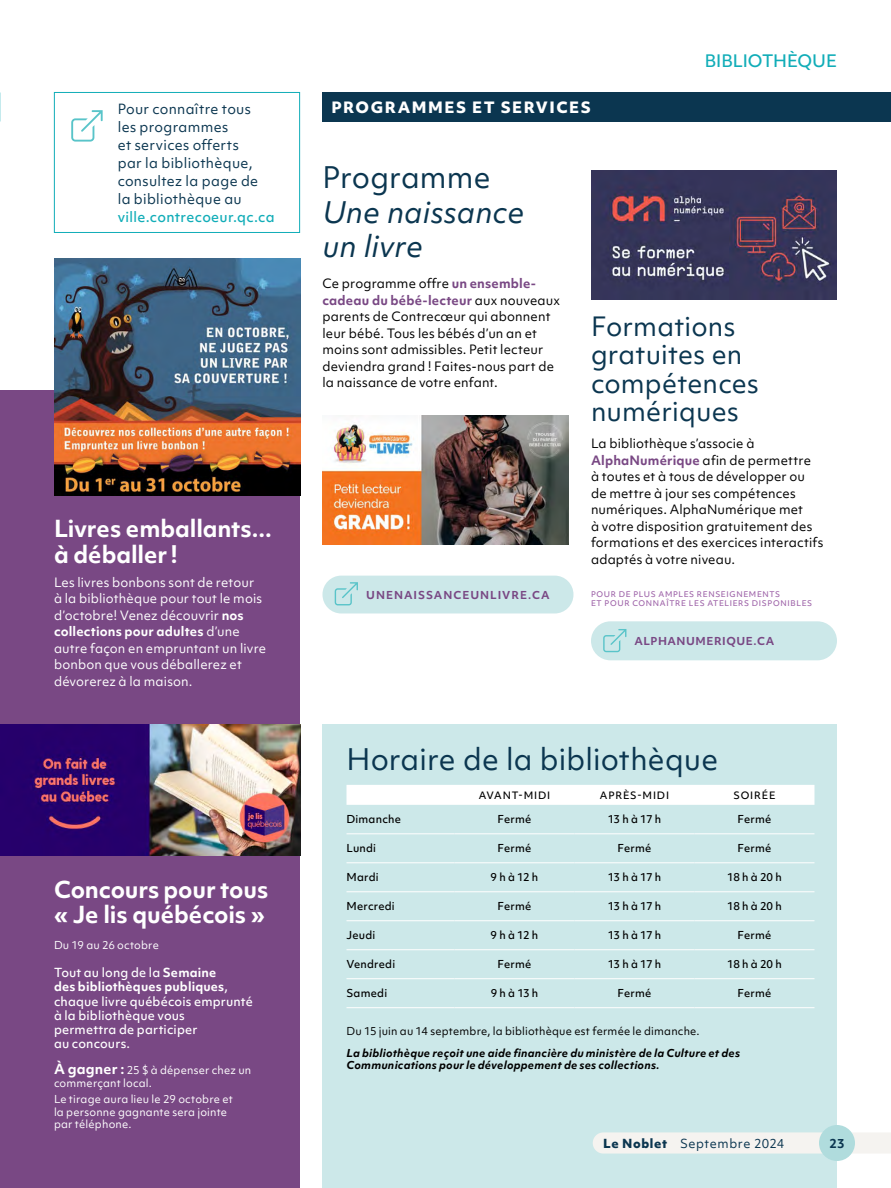
<style>
.page{position:relative;width:891px;height:1188px;background:#fff}
.page>*{position:absolute;margin:0;border:0;box-sizing:border-box;transform-origin:0 0}
.t1{font:28.5px "Objektiv Mk 1";letter-spacing:.005em;color:#0b3650}
.t2{font:italic 28.5px/34.5px "Objektiv Mk 1";letter-spacing:.005em;color:#0b3650}
.t3{font:25.5px/28.5px "Objektiv Mk 1";letter-spacing:.005em;color:#0b3650}
.t4{font:700 22.5px/25.5px "Objektiv Mk 1";letter-spacing:-.005em;color:#fff}
.t5{font:500 16.5px "Objektiv Mk 1";letter-spacing:-.005em;color:#11adb8}
.t6{font:800 15px "Objektiv Mk 1";letter-spacing:.1em;color:#fff}
.t7{font:13.5px/18px "Objektiv Mk 1";letter-spacing:.02em;color:#0b3650}
.t8{font:500 13.5px "Objektiv Mk 1";letter-spacing:.02em;color:#11adb8}
.t9{font:12.3px/16.5px "Objektiv Mk 1";letter-spacing:.01em;color:#000}
.t10{font:12.3px/16.5px "Objektiv Mk 1";letter-spacing:.01em;color:#fff}
.t11{font:500 12px/14.2px "Objektiv Mk 1";letter-spacing:.01em;color:#fff}
.t12{font:12px "Objektiv Mk 1";letter-spacing:.045em;color:#0b3650}
.t13{font:700 12px "Objektiv Mk 1";color:#0b3650}
.t14{font:500 10.5px "Objektiv Mk 1";letter-spacing:.015em;color:#000}
.t15{font:10.5px/12.5px "Objektiv Mk 1";letter-spacing:.015em;color:#fff}
.t16{font:italic 700 10.5px/12.5px "Objektiv Mk 1";letter-spacing:.02em;color:#000}
.t17{font:10.5px "Objektiv Mk 1";letter-spacing:.015em;color:#000}
.t18{font:700 10.5px "Objektiv Mk 1";letter-spacing:.085em;color:#794884}
.t19{font:700 10.5px "Objektiv Mk 1";letter-spacing:.05em;color:#794884}
.t20{font:500 9.75px "Objektiv Mk 1";letter-spacing:.085em;color:#000}
.t21{font:500 7.5px/9px "Objektiv Mk 1";letter-spacing:.085em;color:#a066aa}
.s1{font-weight:700}
.s2{font-weight:700;font-size:13.5px}
.s3{font-weight:700;color:#794884}
.s4{font-weight:800}
</style>
<div class="page">
<div style="left:322px;top:92px;width:569px;height:30px;background:#0b3650"></div>
<div style="left:322px;top:576px;width:251px;height:37px;background:#cce8e9;border-radius:19px"></div>
<svg style="left:335px;top:582px;width:23px;height:23px"></svg>
<div style="left:54px;top:92px;width:246px;height:141px;border:1px solid #11adb8"></div>
<svg style="left:71px;top:110px;width:32px;height:32px"></svg>
<img style="left:322px;top:416px;width:246px;height:128px">
<div style="left:591px;top:621px;width:246px;height:39px;background:#cce8e9;border-radius:20px"></div>
<svg style="left:603px;top:629px;width:23px;height:23px"></svg>
<div style="left:322px;top:724px;width:515px;height:464px;background:#cce8e9"></div>
<div style="left:346px;top:785px;width:468px;height:20px;background:#fff"></div>
<hr style="left:346px;top:833px;width:108px;height:1px;background:#fff">
<hr style="left:454px;top:833px;width:120px;height:1px;background:#fff">
<hr style="left:574px;top:833px;width:120px;height:1px;background:#fff">
<hr style="left:694px;top:833px;width:120px;height:1px;background:#fff">
<hr style="left:346px;top:862px;width:108px;height:1px;background:#fff">
<hr style="left:454px;top:862px;width:120px;height:1px;background:#fff">
<hr style="left:574px;top:862px;width:120px;height:1px;background:#fff">
<hr style="left:694px;top:862px;width:120px;height:1px;background:#fff">
<hr style="left:346px;top:891px;width:108px;height:1px;background:#fff">
<hr style="left:454px;top:891px;width:120px;height:1px;background:#fff">
<hr style="left:574px;top:891px;width:120px;height:1px;background:#fff">
<hr style="left:694px;top:891px;width:120px;height:1px;background:#fff">
<hr style="left:346px;top:920px;width:108px;height:1px;background:#fff">
<hr style="left:454px;top:920px;width:120px;height:1px;background:#fff">
<hr style="left:574px;top:920px;width:120px;height:1px;background:#fff">
<hr style="left:694px;top:920px;width:120px;height:1px;background:#fff">
<hr style="left:346px;top:949px;width:108px;height:1px;background:#fff">
<hr style="left:454px;top:949px;width:120px;height:1px;background:#fff">
<hr style="left:574px;top:949px;width:120px;height:1px;background:#fff">
<hr style="left:694px;top:949px;width:120px;height:1px;background:#fff">
<hr style="left:346px;top:978px;width:108px;height:1px;background:#fff">
<hr style="left:454px;top:978px;width:120px;height:1px;background:#fff">
<hr style="left:574px;top:978px;width:120px;height:1px;background:#fff">
<hr style="left:694px;top:978px;width:120px;height:1px;background:#fff">
<hr style="left:346px;top:1007px;width:108px;height:1px;background:#fff">
<hr style="left:454px;top:1007px;width:120px;height:1px;background:#fff">
<hr style="left:574px;top:1007px;width:120px;height:1px;background:#fff">
<hr style="left:694px;top:1007px;width:120px;height:1px;background:#fff">
<img style="left:591px;top:171px;width:246px;height:128px">
<div style="left:0;top:391px;width:300px;height:797px;background:#794884"></div>
<img style="left:54px;top:258px;width:246px;height:237px">
<img style="left:0;top:724px;width:300px;height:132px">
<svg style="left:593px;top:1132px;width:298px;height:22px;background:#f3f2ef"></svg>
<div style="left:819px;top:1125px;width:36px;height:36px;background:#b0dcdd;border-radius:50%"></div>
<p class="t7" style="left:118px;top:99px;width:142px">Pour connaître tous les programmes<br>et services offerts par la bibliothèque, consultez la page de la bibliothèque au</p>
<p class="t8" style="left:118px;top:207px;width:158px">ville.contrecoeur.qc.ca</p>
<h3 class="t4" style="left:54px;top:516px;width:220px">Livres emballants... à déballer !</h3>
<p class="t10" style="left:54px;top:574px;width:214px">Les livres bonbons sont de retour<br>à la bibliothèque pour tout le mois d’octobre! Venez découvrir <span class="s1">nos collections pour adultes</span> d’une autre façon en empruntant un livre bonbon que vous déballerez et dévorerez à la maison.</p>
<h3 class="t4" style="left:54px;top:876px;width:216px">Concours pour tous « Je lis québécois »</h3>
<p class="t15" style="left:54px;top:939px;width:106px">Du 19 au 26 octobre</p>
<p class="t11" style="left:54px;top:965px;width:201px">Tout au long de la <span class="s1">Semaine<br>des bibliothèques publiques</span>, chaque livre québécois emprunté à la bibliothèque vous<br>permettra de participer<br>au concours.</p>
<p class="t15" style="left:54px;top:1064px;width:199px"><span class="s2">À gagner :</span> 25 $ à dépenser chez un commerçant local.</p>
<p class="t15" style="left:54px;top:1093px;width:180px">Le tirage aura lieu le 29 octobre et la personne gagnante sera jointe par téléphone.</p>
<p class="t6" style="left:332px;top:96px;width:261px">PROGRAMMES ET SERVICES</p>
<h1 class="t1" style="left:322px;top:158px;width:170px">Programme</h1>
<h1 class="t2" style="left:322px;top:194px;width:203px">Une naissance un livre</h1>
<h3 class="t5" style="left:705px;top:49px;width:134px">BIBLIOTHÈQUE</h3>
<p class="t9" style="left:322px;top:275px;width:239px">Ce programme offre <span class="s3">un ensemble&shy;cadeau du bébé-lecteur</span> aux nouveaux parents de Contrecœur qui abonnent leur bébé. Tous les bébés d’un an et moins sont admissibles. Petit lecteur deviendra grand ! Faites-nous part de la naissance de votre enfant.</p>
<p class="t18" style="left:366px;top:587px;width:185px">UNENAISSANCEUNLIVRE.CA</p>
<h2 class="t3" style="left:591px;top:312px;width:170px">Formations gratuites en compétences numériques</h2>
<p class="t9" style="left:591px;top:435px;width:234px">La bibliothèque s’associe à<br><span class="s3">AlphaNumérique</span> afin de permettre<br>à toutes et à tous de développer ou de mettre à jour ses compétences numériques. AlphaNumérique met<br>à votre disposition gratuitement des formations et des exercices interactifs adaptés à votre niveau.</p>
<p class="t21" style="left:591px;top:590px;width:223px">POUR DE PLUS AMPLES RENSEIGNEMENTS<br>ET POUR CONNAÎTRE LES ATELIERS DISPONIBLES</p>
<p class="t19" style="left:634px;top:633px;width:141px">ALPHANUMERIQUE.CA</p>
<h1 class="t1" style="left:346px;top:739px;width:373px">Horaire de la bibliothèque</h1>
<p class="t20" style="left:479px;top:788px;width:73px">AVANT-MIDI</p>
<p class="t20" style="left:600px;top:788px;width:71px">APRÈS-MIDI</p>
<p class="t20" style="left:733px;top:788px;width:44px">SOIRÉE</p>
<p class="t14" style="left:346px;top:812px;width:56px">Dimanche</p>
<p class="t14" style="left:498px;top:812px;width:35px">Fermé</p>
<p class="t14" style="left:608px;top:812px;width:55px">13 h à 17 h</p>
<p class="t14" style="left:738px;top:812px;width:35px">Fermé</p>
<p class="t14" style="left:347px;top:841px;width:31px">Lundi</p>
<p class="t14" style="left:498px;top:841px;width:35px">Fermé</p>
<p class="t14" style="left:618px;top:841px;width:35px">Fermé</p>
<p class="t14" style="left:738px;top:841px;width:35px">Fermé</p>
<p class="t14" style="left:347px;top:870px;width:34px">Mardi</p>
<p class="t14" style="left:491px;top:870px;width:49px">9 h à 12 h</p>
<p class="t14" style="left:608px;top:870px;width:55px">13 h à 17 h</p>
<p class="t14" style="left:727px;top:870px;width:56px">18 h à 20 h</p>
<p class="t14" style="left:347px;top:899px;width:50px">Mercredi</p>
<p class="t14" style="left:498px;top:899px;width:35px">Fermé</p>
<p class="t14" style="left:608px;top:899px;width:55px">13 h à 17 h</p>
<p class="t14" style="left:727px;top:899px;width:56px">18 h à 20 h</p>
<p class="t14" style="left:347px;top:928px;width:30px">Jeudi</p>
<p class="t14" style="left:491px;top:928px;width:49px">9 h à 12 h</p>
<p class="t14" style="left:608px;top:928px;width:55px">13 h à 17 h</p>
<p class="t14" style="left:738px;top:928px;width:35px">Fermé</p>
<p class="t14" style="left:347px;top:957px;width:50px">Vendredi</p>
<p class="t14" style="left:498px;top:957px;width:35px">Fermé</p>
<p class="t14" style="left:608px;top:957px;width:55px">13 h à 17 h</p>
<p class="t14" style="left:727px;top:957px;width:56px">18 h à 20 h</p>
<p class="t14" style="left:347px;top:986px;width:42px">Samedi</p>
<p class="t14" style="left:491px;top:986px;width:49px">9 h à 13 h</p>
<p class="t14" style="left:618px;top:986px;width:35px">Fermé</p>
<p class="t14" style="left:738px;top:986px;width:35px">Fermé</p>
<p class="t17" style="left:347px;top:1024px;width:355px">Du 15 juin au 14 septembre, la bibliothèque est fermée le dimanche.</p>
<p class="t16" style="left:347px;top:1046px;width:395px">La bibliothèque reçoit une aide financière du ministère de la Culture et des<br>Communications pour le développement de ses collections.</p>
<p class="t12" style="left:603px;top:1135px;width:183px"><span class="s4">Le Noblet</span> Septembre 2024</p>
<p class="t13" style="left:829px;top:1135px;width:17px">23</p>
</div>
